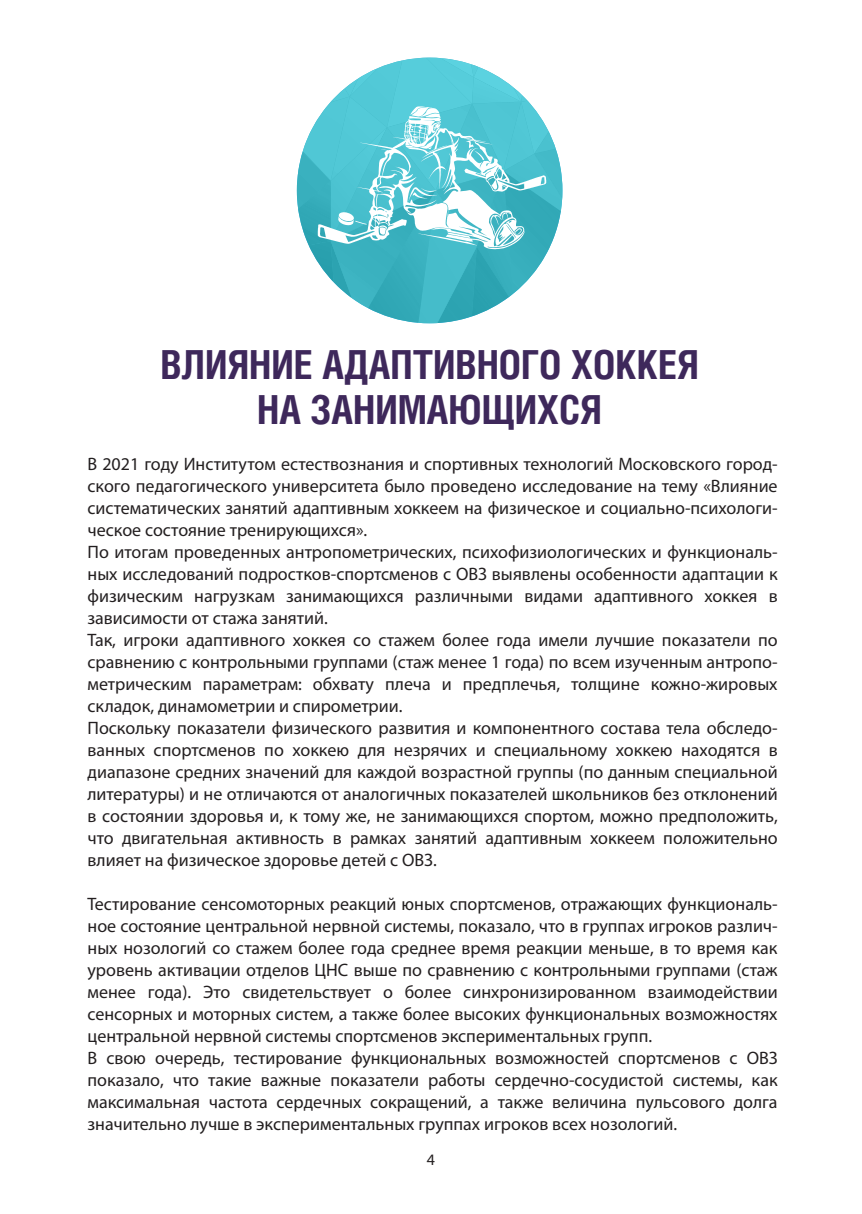
<style>
.page{position:relative;width:862px;height:1214px;background:#fff}
.page>*{position:absolute;margin:0;border:0;box-sizing:border-box;transform-origin:0 0}
.t1{font:700 40px/44.6px "Helios Cond";color:#3e285b;text-align:center}
.t2{font:18px/22px "Myriad Pro";color:#231f20}
.t3{font:16px "Myriad Pro";color:#231f20}
</style>
<div class="page">
<svg style="left:297px;top:58px;width:265px;height:265px"></svg>
<h1 class="t1" style="left:160px;top:341px;width:540px">ВЛИЯНИЕ АДАПТИВНОГО ХОККЕЯ<br>НА ЗАНИМАЮЩИХСЯ</h1>
<p class="t2" style="left:87px;top:452px;width:692px">В 2021 году Институтом естествознания и спортивных технологий Московского город&shy;ского педагогического университета было проведено исследование на тему «Влияние систематических занятий адаптивным хоккеем на физическое и социально-психологи&shy;ческое состояние тренирующихся».<br>По итогам проведенных антропометрических, психофизиологических и функциональ&shy;ных исследований подростков-спортсменов с ОВЗ выявлены особенности адаптации к физическим нагрузкам занимающихся различными видами адаптивного хоккея в зависимости от стажа занятий.<br>Так, игроки адаптивного хоккея со стажем более года имели лучшие показатели по сравнению с контрольными группами (стаж менее 1 года) по всем изученным антропо&shy;метрическим параметрам: обхвату плеча и предплечья, толщине кожно-жировых складок, динамометрии и спирометрии.<br>Поскольку показатели физического развития и компонентного состава тела обследо&shy;ванных спортсменов по хоккею для незрячих и специальному хоккею находятся в диапазоне средних значений для каждой возрастной группы (по данным специальной литературы) и не отличаются от аналогичных показателей школьников без отклонений в состоянии здоровья и, к тому же, не занимающихся спортом, можно предположить, что двигательная активность в рамках занятий адаптивным хоккеем положительно влияет на физическое здоровье детей с ОВЗ.</p>
<p class="t2" style="left:87px;top:892px;width:692px">Тестирование сенсомоторных реакций юных спортсменов, отражающих функциональ&shy;ное состояние центральной нервной системы, показало, что в группах игроков различ&shy;ных нозологий со стажем более года среднее время реакции меньше, в то время как уровень активации отделов ЦНС выше по сравнению с контрольными группами (стаж менее года). Это свидетельствует о более синхронизированном взаимодействии сенсорных и моторных систем, а также более высоких функциональных возможностях центральной нервной системы спортсменов экспериментальных групп.<br>В свою очередь, тестирование функциональных возможностей спортсменов с ОВЗ показало, что такие важные показатели работы сердечно-сосудистой системы, как максимальная частота сердечных сокращений, а также величина пульсового долга значительно лучше в экспериментальных группах игроков всех нозологий.</p>
<p class="t3" style="left:427px;top:1149px;width:10px">4</p>
</div>
